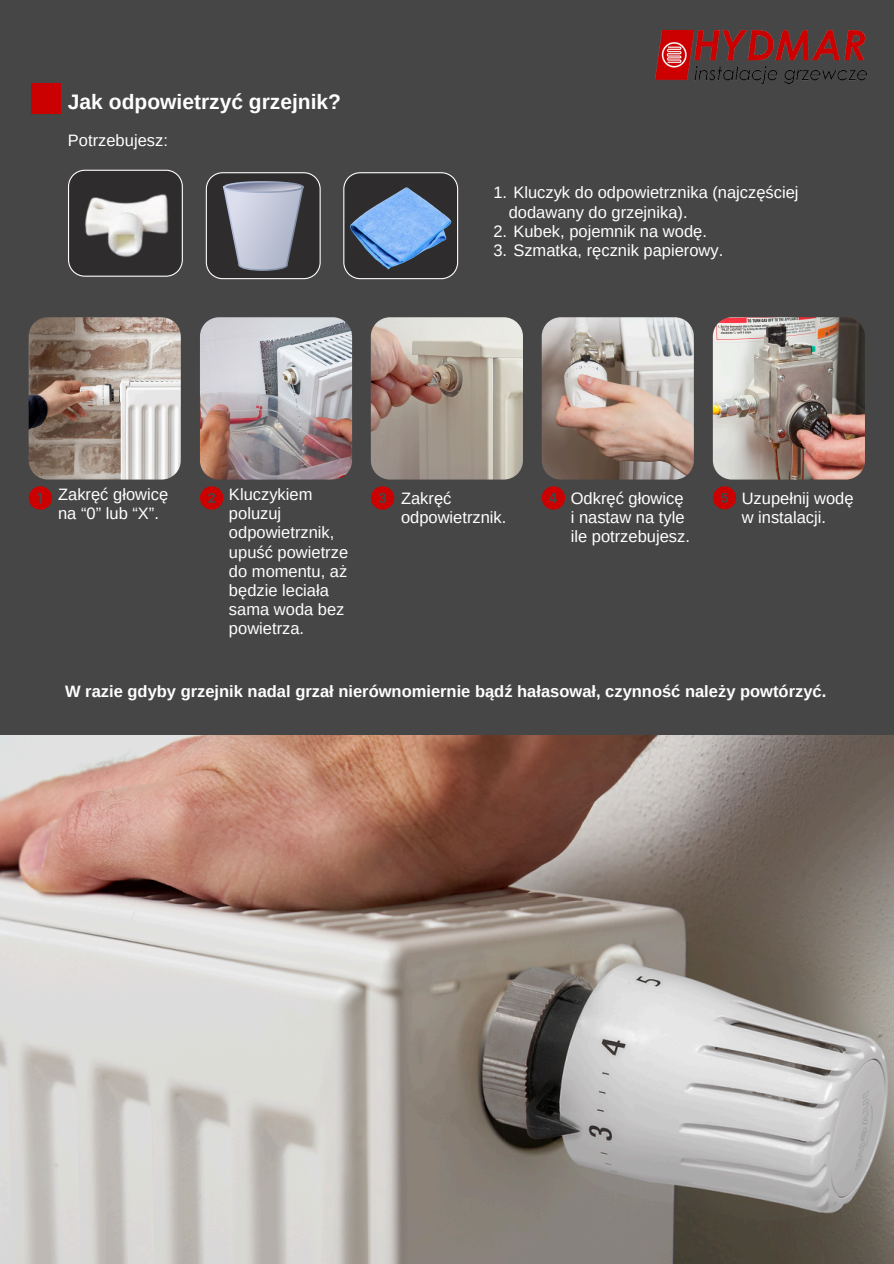
<style>
.page{position:relative;width:894px;height:1264px;background:#fff}
.page>*{position:absolute;margin:0;border:0;box-sizing:border-box;transform-origin:0 0}
.t1{font:700 21px "Arimo";color:#fff}
.t2{font:16.5px/19.2px "Arimo";color:#fff}
.t3{font:700 16.5px "Arimo";color:#fff}
</style>
<div class="page">
<div style="left:0;top:0;width:893px;height:1263px;background:#474646"></div>
<img style="left:655px;top:30px;width:211px;height:53px">
<div style="left:31px;top:83px;width:29px;height:31px;background:#cb0101"></div>
<svg style="left:68px;top:170px;width:115px;height:107px;background:#5a5959"></svg>
<img style="left:80px;top:172px;width:102px;height:102px">
<svg style="left:206px;top:172px;width:114px;height:107px;background:#787a82"></svg>
<img style="left:343px;top:172px;width:115px;height:108px">
<img style="left:29px;top:317px;width:152px;height:162px">
<svg style="left:29px;top:486px;width:23px;height:23px"></svg>
<svg style="left:200px;top:486px;width:23px;height:23px"></svg>
<svg style="left:371px;top:486px;width:23px;height:23px"></svg>
<svg style="left:541px;top:486px;width:24px;height:23px"></svg>
<svg style="left:713px;top:486px;width:22px;height:23px"></svg>
<img style="left:371px;top:317px;width:152px;height:162px">
<img style="left:200px;top:317px;width:152px;height:162px">
<img style="left:541px;top:317px;width:152px;height:162px">
<img style="left:712px;top:317px;width:152px;height:162px">
<img style="left:0;top:735px;width:893px;height:528px">
<p class="t1" style="left:68px;top:90px;width:274px">Jak odpowietrzyć grzejnik?</p>
<p class="t2" style="left:68px;top:130px;width:101px">Potrzebujesz:</p>
<p class="t2" style="left:508px;top:183px;width:291px;text-indent:-15px">1. Kluczyk do odpowietrznika (najczęściej dodawany do grzejnika).</p>
<p class="t2" style="left:493px;top:221px;width:215px">2. Kubek, pojemnik na wodę.</p>
<p class="t2" style="left:493px;top:240px;width:231px">3. Szmatka, ręcznik papierowy.</p>
<p class="t2" style="left:58px;top:485px;width:111px">Zakręć głowicę</p>
<p class="t2" style="left:58px;top:504px;width:102px">na “0” lub “X”.</p>
<p class="t2" style="left:229px;top:485px;width:121px">Kluczykiem poluzuj odpowietrznik, upuść powietrze do momentu, aż będzie leciała sama woda bez powietrza.</p>
<p class="t2" style="left:401px;top:488px;width:107px">Zakręć odpowietrznik.</p>
<p class="t2" style="left:570px;top:488px;width:114px">Odkręć głowicę</p>
<p class="t2" style="left:570px;top:508px;width:121px">i nastaw na tyle ile potrzebujesz.</p>
<p class="t2" style="left:741px;top:488px;width:113px">Uzupełnij wodę w instalacji.</p>
<p class="t3" style="left:65px;top:681px;width:762px">W razie gdyby grzejnik nadal grzał nierównomiernie bądź hałasował, czynność należy powtórzyć.</p>
</div>
